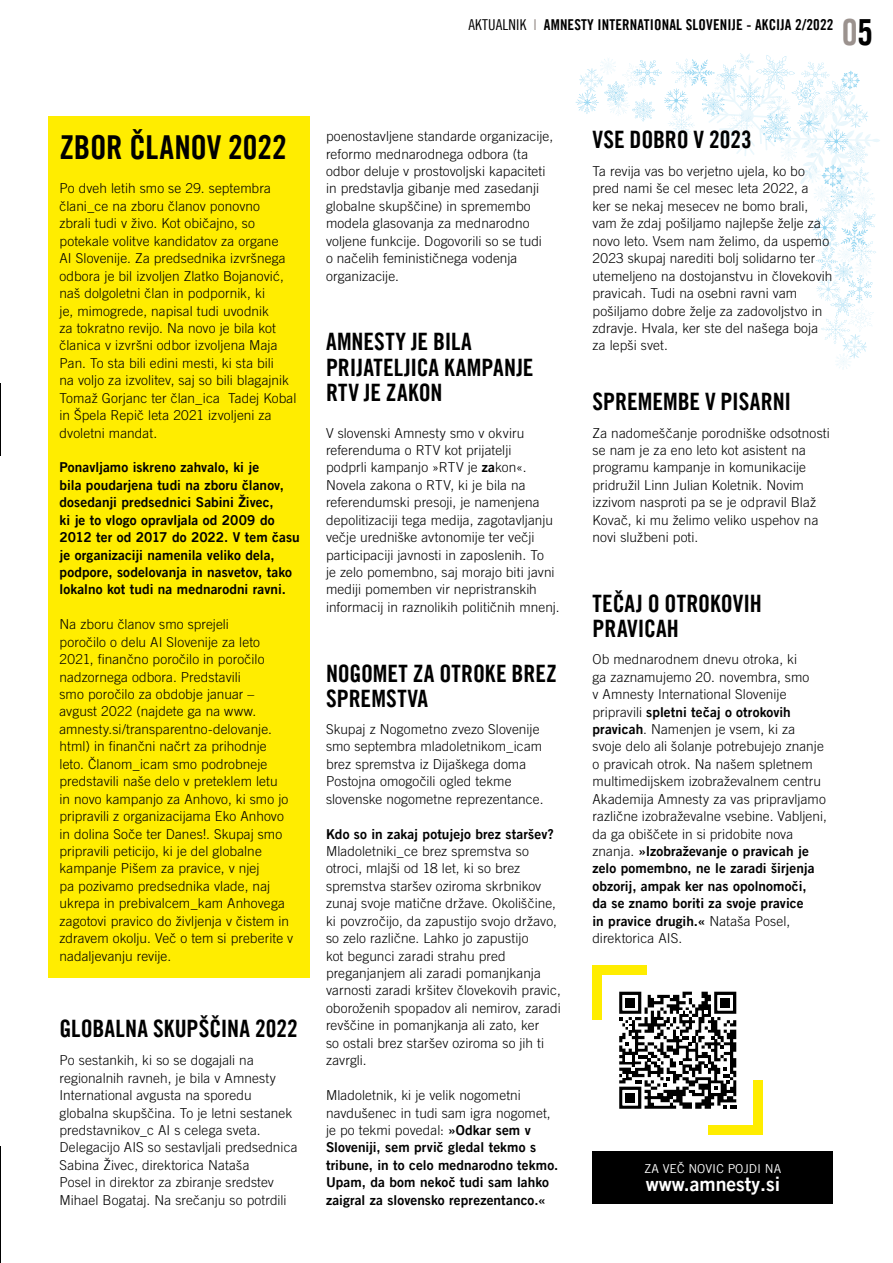
<style>
.page{position:relative;width:893px;height:1263px;background:#fff}
.page>*{position:absolute;margin:0;border:0;box-sizing:border-box;transform-origin:0 0}
.t1{font:36px "Amnesty Trade Gothic Bd Cn 20";color:#9b928e}
.t2{font:33px "Amnesty Trade Gothic Bd Cn 20";color:#000}
.t3{font:24px/25.5px "Amnesty Trade Gothic Bd Cn 20";color:#000}
.t4{font:19.5px "Amnesty Trade Gothic Bd 2";color:#fff}
.t5{font:15px "Amnesty Trade Gothic Bd Cn 20";letter-spacing:.01em;color:#000}
.t6{font:300 13.65px/17.4px "Amnesty Trade Gothic";letter-spacing:.01em;color:#000}
.t7{font:13.65px/17.4px "Amnesty Trade Gothic Bd 2";letter-spacing:.005em;color:#000}
.t8{font:12.3px "Amnesty Trade Gothic";color:#fff}
.s1{font-family:"Amnesty Trade Gothic Cn 18"}
.s2{font-family:"Amnesty Trade Gothic Cn 18";color:#9b928e}
.s3{color:#000}
.s4{font-family:"Amnesty Trade Gothic Bd 2";font-weight:400}
.s5{font-family:"Amnesty Trade Gothic";font-weight:300}
</style>
<div class="page">
<svg style="left:575px;top:53px;width:305px;height:316px"></svg>
<div style="left:49px;top:116px;width:261px;height:862px;background:#ffed00"></div>
<div style="left:592px;top:1151px;width:241px;height:52px;background:#000"></div>
<svg style="left:619px;top:992px;width:117px;height:117px"></svg>
<div style="left:592px;top:965px;width:10px;height:55px;background:#ffed00"></div>
<div style="left:592px;top:965px;width:55px;height:9px;background:#ffed00"></div>
<div style="left:753px;top:1080px;width:9px;height:55px;background:#ffed00"></div>
<div style="left:708px;top:1126px;width:54px;height:9px;background:#ffed00"></div>
<hr style="left:0;top:383px;width:1px;height:73px;background:#000">
<hr style="left:0;top:1147px;width:1px;height:116px;background:#000">
<p class="t5" style="left:468px;top:16px;width:366px"><span class="s1">AKTUALNIK</span> <span class="s2">I</span> AMNESTY INTERNATIONAL SLOVENIJE - AKCIJA 2/2022</p>
<h1 class="t1" style="left:842px;top:10px;width:33px">0<span class="s3">5</span></h1>
<h2 class="t2" style="left:60px;top:127px;width:229px">ZBOR ČLANOV 2022</h2>
<p class="t6" style="left:60px;top:180px;width:238px">Po dveh letih smo se 29. septembra člani_ce na zboru članov ponovno<br>zbrali tudi v živo. Kot običajno, so potekale volitve kandidatov za organe<br>AI Slovenije. Za predsednika izvršnega odbora je bil izvoljen Zlatko Bojanović, naš dolgoletni član in podpornik, ki<br>je, mimogrede, napisal tudi uvodnik<br>za tokratno revijo. Na novo je bila kot članica v izvršni odbor izvoljena Maja Pan. To sta bili edini mesti, ki sta bili<br>na voljo za izvolitev, saj so bili blagajnik Tomaž Gorjanc ter član_ica Tadej Kobal in Špela Repič leta 2021 izvoljeni za dvoletni mandat.</p>
<p class="t7" style="left:60px;top:459px;width:242px">Ponavljamo iskreno zahvalo, ki je<br>bila poudarjena tudi na zboru članov, dosedanji predsednici Sabini Živec,<br>ki je to vlogo opravljala od 2009 do 2012 ter od 2017 do 2022. V tem času je organizaciji namenila veliko dela, podpore, sodelovanja in nasvetov, tako lokalno kot tudi na mednarodni ravni.</p>
<p class="t6" style="left:60px;top:616px;width:235px">Na zboru članov smo sprejeli<br>poročilo o delu AI Slovenije za leto 2021, finančno poročilo in poročilo nadzornega odbora. Predstavili<br>smo poročilo za obdobje januar – avgust 2022 (najdete ga na www. amnesty.si/transparentno-delovanje. html) in finančni načrt za prihodnje leto. Članom_icam smo podrobneje predstavili naše delo v preteklem letu<br>in novo kampanjo za Anhovo, ki smo jo pripravili z organizacijama Eko Anhovo in dolina Soče ter Danes!. Skupaj smo pripravili peticijo, ki je del globalne kampanje Pišem za pravice, v njej<br>pa pozivamo predsednika vlade, naj ukrepa in prebivalcem_kam Anhovega zagotovi pravico do življenja v čistem in zdravem okolju. Več o tem si preberite v nadaljevanju revije.</p>
<h3 class="t3" style="left:60px;top:1016px;width:240px">GLOBALNA SKUPŠČINA 2022</h3>
<p class="t6" style="left:60px;top:1051px;width:240px">Po sestankih, ki so se dogajali na regionalnih ravneh, je bila v Amnesty International avgusta na sporedu globalna skupščina. To je letni sestanek predstavnikov_c AI s celega sveta.<br>Delegacijo AIS so sestavljali predsednica Sabina Živec, direktorica Nataša<br>Posel in direktor za zbiranje sredstev Mihael Bogataj. Na srečanju so potrdili</p>
<p class="t6" style="left:326px;top:127px;width:229px">poenostavljene standarde organizacije, reformo mednarodnega odbora (ta odbor deluje v prostovoljski kapaciteti in predstavlja gibanje med zasedanji globalne skupščine) in spremembo modela glasovanja za mednarodno voljene funkcije. Dogovorili so se tudi<br>o načelih feminističnega vodenja organizacije.</p>
<h3 class="t3" style="left:326px;top:329px;width:209px">AMNESTY JE BILA<br>PRIJATELJICA KAMPANJE<br>RTV JE ZAKON</h3>
<p class="t6" style="left:326px;top:424px;width:235px">V slovenski Amnesty smo v okviru referenduma o RTV kot prijatelji<br>podprli kampanjo »RTV je <span class="s4">za</span>kon«.<br>Novela zakona o RTV, ki je bila na referendumski presoji, je namenjena depolitizaciji tega medija, zagotavljanju večje uredniške avtonomije ter večji participaciji javnosti in zaposlenih. To<br>je zelo pomembno, saj morajo biti javni mediji pomemben vir nepristranskih informacij in raznolikih političnih mnenj.</p>
<h3 class="t3" style="left:326px;top:660px;width:232px">NOGOMET ZA OTROKE BREZ<br>SPREMSTVA</h3>
<p class="t6" style="left:326px;top:720px;width:219px">Skupaj z Nogometno zvezo Slovenije smo septembra mladoletnikom_icam brez spremstva iz Dijaškega doma Postojna omogočili ogled tekme slovenske nogometne reprezentance.</p>
<p class="t7" style="left:326px;top:825px;width:229px">Kdo so in zakaj potujejo brez staršev?</p>
<p class="t6" style="left:326px;top:842px;width:236px">Mladoletniki_ce brez spremstva so otroci, mlajši od 18 let, ki so brez spremstva staršev oziroma skrbnikov zunaj svoje matične države. Okoliščine, ki povzročijo, da zapustijo svojo državo, so zelo različne. Lahko jo zapustijo<br>kot begunci zaradi strahu pred preganjanjem ali zaradi pomanjkanja varnosti zaradi kršitev človekovih pravic, oboroženih spopadov ali nemirov, zaradi revščine in pomanjkanja ali zato, ker<br>so ostali brez staršev oziroma so jih ti zavrgli.</p>
<p class="t6" style="left:326px;top:1086px;width:226px">Mladoletnik, ki je velik nogometni navdušenec in tudi sam igra nogomet, je po tekmi povedal: <span class="s4">»Odkar sem v</span></p>
<p class="t7" style="left:326px;top:1138px;width:234px">Sloveniji, sem prvič gledal tekmo s tribune, in to celo mednarodno tekmo.<br>Upam, da bom nekoč tudi sam lahko zaigral za slovensko reprezentanco.«</p>
<h3 class="t3" style="left:592px;top:127px;width:161px">VSE DOBRO V 2023</h3>
<p class="t6" style="left:592px;top:162px;width:242px">Ta revija vas bo verjetno ujela, ko bo pred nami še cel mesec leta 2022, a<br>ker se nekaj mesecev ne bomo brali, vam že zdaj pošiljamo najlepše želje za novo leto. Vsem nam želimo, da uspemo 2023 skupaj narediti bolj solidarno ter utemeljeno na dostojanstvu in človekovih pravicah. Tudi na osebni ravni vam pošiljamo dobre želje za zadovoljstvo in zdravje. Hvala, ker ste del našega boja za lepši svet.</p>
<h3 class="t3" style="left:592px;top:388px;width:200px">SPREMEMBE V PISARNI</h3>
<p class="t6" style="left:592px;top:424px;width:239px">Za nadomeščanje porodniške odsotnosti se nam je za eno leto kot asistent na programu kampanje in komunikacije pridružil Linn Julian Koletnik. Novim izzivom nasproti pa se je odpravil Blaž Kovač, ki mu želimo veliko uspehov na novi službeni poti.</p>
<h3 class="t3" style="left:592px;top:590px;width:171px">TEČAJ O OTROKOVIH<br>PRAVICAH</h3>
<p class="t6" style="left:592px;top:650px;width:218px">Ob mednarodnem dnevu otroka, ki ga zaznamujemo 20. novembra, smo v Amnesty International Slovenije</p>
<p class="t7" style="left:592px;top:703px;width:200px"><span class="s5">pripravili</span> spletni tečaj o otrokovih</p>
<p class="t6" style="left:592px;top:720px;width:236px"><span class="s4">pravicah</span>. Namenjen je vsem, ki za svoje delo ali šolanje potrebujejo znanje o pravicah otrok. Na našem spletnem multimedijskem izobraževalnem centru Akademija Amnesty za vas pripravljamo različne izobraževalne vsebine. Vabljeni, da ga obiščete in si pridobite nova</p>
<p class="t7" style="left:592px;top:842px;width:224px"><span class="s5">znanja.</span> »Izobraževanje o pravicah je zelo pomembno, ne le zaradi širjenja obzorij, ampak ker nas opolnomoči, da se znamo boriti za svoje pravice in pravice drugih.« <span class="s5">Nataša Posel,</span></p>
<p class="t6" style="left:592px;top:929px;width:91px">direktorica AIS.</p>
<p class="t8" style="left:645px;top:1161px;width:138px">ZA VEČ NOVIC POJDI NA</p>
<h3 class="t4" style="left:646px;top:1171px;width:136px">www.amnesty.si</h3>
</div>
